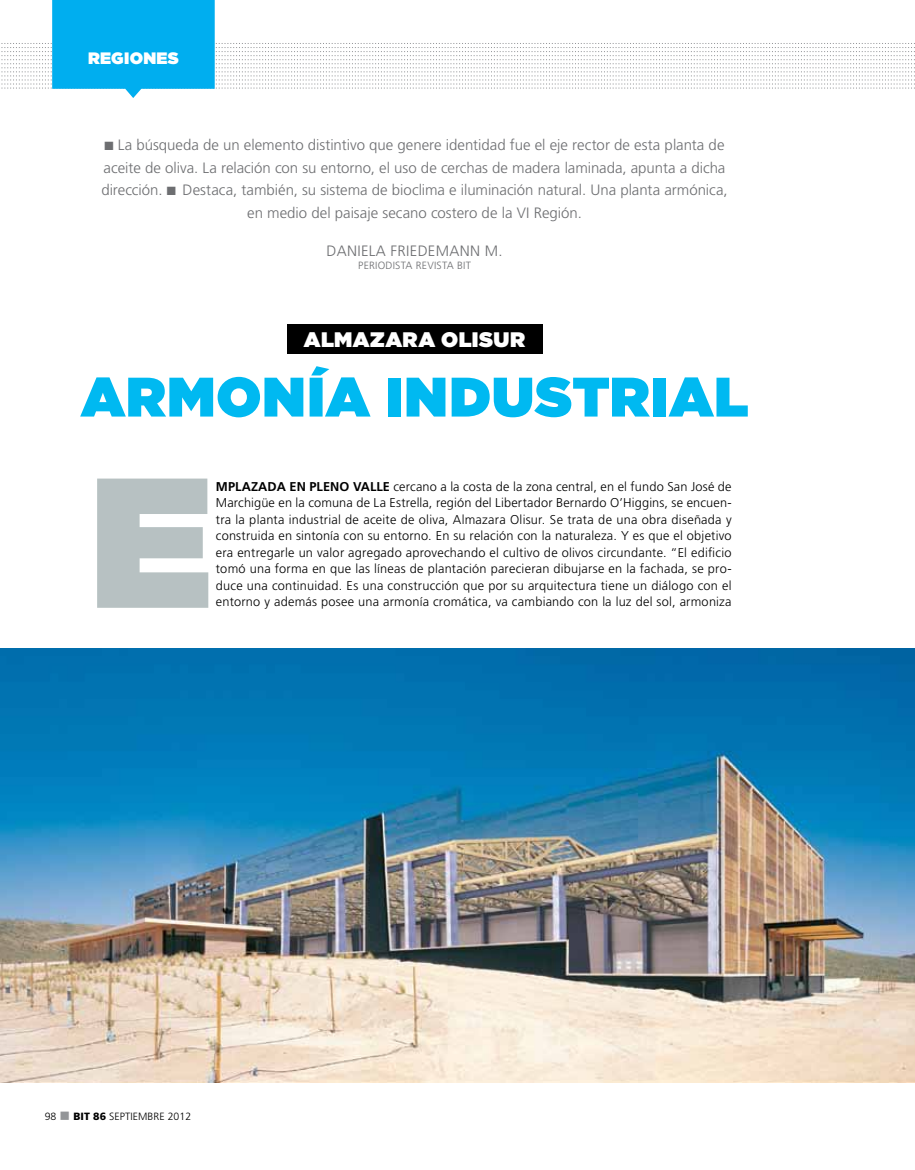
<style>
.page{position:relative;width:915px;height:1170px;background:#fff}
.page>*{position:absolute;margin:0;border:0;box-sizing:border-box;transform-origin:0 0}
.t1{font:900 184.5px "Gotham";color:#afbbbc}
.t2{font:900 55.5px "Gotham";letter-spacing:.015em;color:#00b9f1}
.t3{font:900 21px "Gotham";letter-spacing:.02em;color:#fff}
.t4{font:900 16.5px "Gotham";letter-spacing:.02em;color:#fff}
.t5{font:300 15px/22.5px "Frutiger";color:#6d6e71;text-align:center}
.t6{font:300 15px "Frutiger";letter-spacing:.02em;color:#6d6e71}
.t7{font:300 12.75px/16.5px "Frutiger";letter-spacing:.02em;color:#000;text-align:justify}
.t8{font:300 10.5px "Frutiger";letter-spacing:.005em;color:#000}
.t9{font:300 10.5px "Frutiger";letter-spacing:.02em;color:#6d6e71}
.s1{font-weight:700}
.s2{color:#939598}
.s3{font-weight:900}
</style>
<div class="page">
<div style="left:286px;top:324px;width:256px;height:30px;background:#000"></div>
<svg style="left:1px;top:0;width:911px;height:98px"></svg>
<img style="left:0;top:648px;width:914px;height:434px">
<p class="t4" style="left:88px;top:46px;width:92px">REGIONES</p>
<p class="t5" style="left:101px;top:134px;width:627px">■ La búsqueda de un elemento distintivo que genere identidad fue el eje rector de esta planta de aceite de oliva. La relación con su entorno, el uso de cerchas de madera laminada, apunta a dicha dirección. ■ Destaca, también, su sistema de bioclima e iluminación natural. Una planta armónica, en medio del paisaje secano costero de la VI Región.</p>
<p class="t6" style="left:326px;top:242px;width:178px">Daniela Friedemann M .</p>
<p class="t9" style="left:358px;top:260px;width:114px">Periodista Revista BiT</p>
<h3 class="t3" style="left:304px;top:324px;width:223px">ALMAZARA OLISUR</h3>
<h2 class="t2" style="left:81px;top:357px;width:668px">ARMONÍA INDUSTRIAL</h2>
<h1 class="t1" style="left:90px;top:410px;width:124px">E</h1>
<p class="t7" style="left:216px;top:478px;width:517px"><span class="s1">MPLAZADA EN PLENO VALLE</span> cercano a la costa de la zona central, en el fundo San José de Marchigüe en la comuna de La Estrella, región del Libertador Bernardo O’Higgins, se encuen&shy;tra la planta industrial de aceite de oliva, Almazara Olisur. Se trata de una obra diseñada y construida en sintonía con su entorno. En su relación con la naturaleza. Y es que el objetivo era entregarle un valor agregado aprovechando el cultivo de olivos circundante. “El edificio tomó una forma en que las líneas de plantación parecieran dibujarse en la fachada, se pro&shy;duce una continuidad. Es una construcción que por su arquitectura tiene un diálogo con el</p>
<p class="t7" style="left:216px;top:593px;width:517px">entorno y además posee una armonía cromática, va cambiando con la luz del sol, armoniza</p>
<p class="t8" style="left:45px;top:1109px;width:148px">98 <span class="s2">■</span> <span class="s3">BIT 86</span> septiembre 2012</p>
</div>
